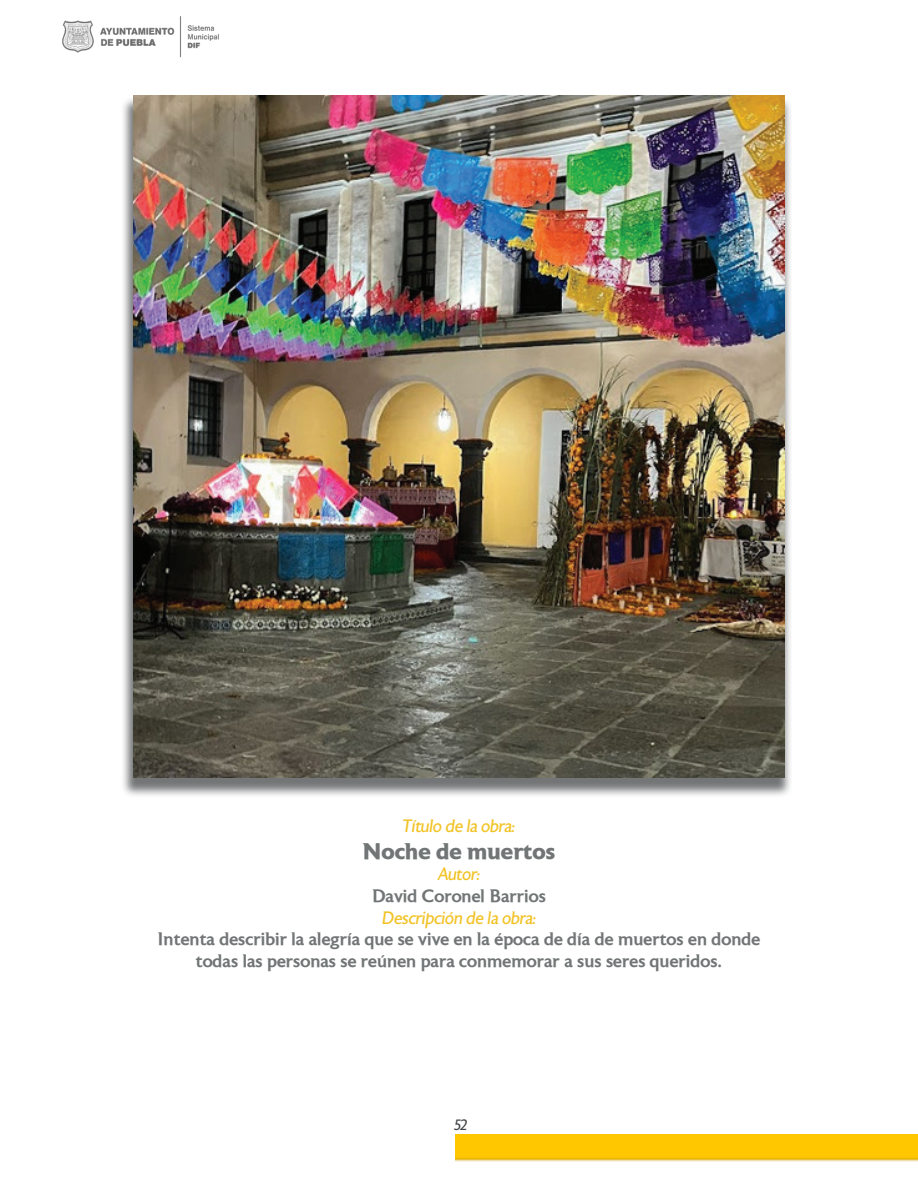
<style>
.page{position:relative;width:918px;height:1188px;background:#fff}
.page>*{position:absolute;margin:0;border:0;box-sizing:border-box;transform-origin:0 0}
.OBRA{font:700 22.5px "Astoria";color:#717576}
.Ficha_dato{font:500 18px/21.6px "Astoria";color:#717576;text-align:center}
.Ficha_tit{font:italic 18px "Astoria";letter-spacing:-.025em;color:#f2c327}
.Ficha_dato-2{font:italic 18px "Astoria";letter-spacing:-.025em;color:#f2c327}
.t1{font:italic 15px "Astoria";color:#454749}
</style>
<div class="page">
<img style="left:62px;top:16px;width:157px;height:42px">
<img style="left:455px;top:1134px;width:463px;height:28px">
<div style="left:121px;top:96px;width:671px;height:702px;background:#454749;opacity:.75"></div>
<img style="left:134px;top:95px;width:650px;height:682px">
<p class="Ficha_tit" style="left:403px;top:816px;width:114px">Título de la obra:</p>
<p class="OBRA" style="left:363px;top:838px;width:194px">Noche de muertos</p>
<p class="Ficha_dato-2" style="left:438px;top:865px;width:43px">Autor:</p>
<p class="Ficha_dato" style="left:372px;top:886px;width:175px">David Coronel Barrios</p>
<p class="Ficha_tit" style="left:382px;top:908px;width:156px">Descripción de la obra:</p>
<p class="Ficha_dato" style="left:158px;top:929px;width:604px">Intenta describir la alegría que se vive en la época de día de muertos en donde todas las personas se reúnen para conmemorar a sus seres queridos.</p>
<p class="t1" style="left:454px;top:1117px;width:15px">52</p>
</div>
